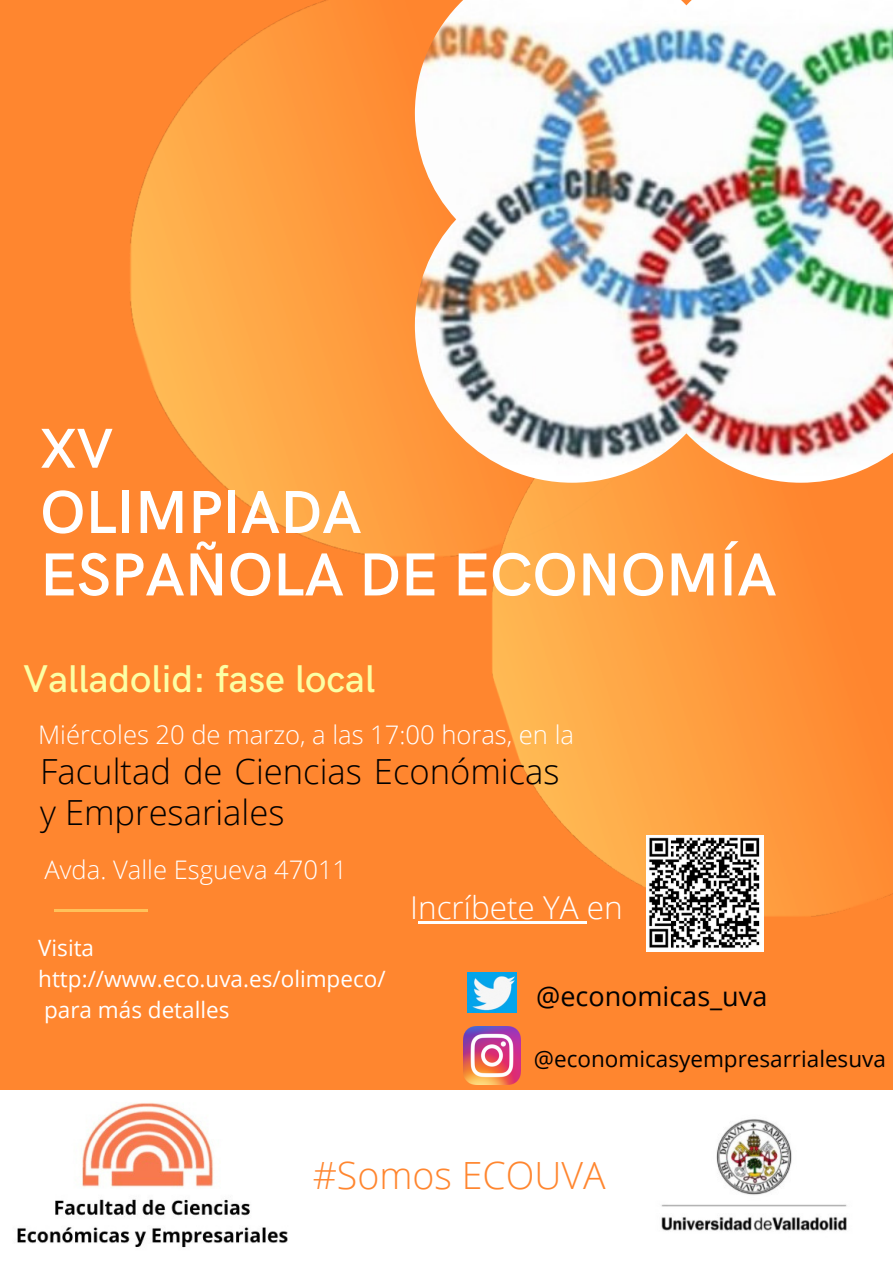
<style>
.page{position:relative;width:893px;height:1263px;background:#ff862f}
.page>*{position:absolute;margin:0;border:0;box-sizing:border-box;transform-origin:0 0}
.t1{font:600 60.9px/62.4px "HK Grotesk";color:#fff}
.t2{font:600 56.4px "HK Grotesk";color:#fff}
.t3{font:500 38.78px "HK Grotesk";color:#fbffa5}
.t4{font:300 37.5px "Open Sans";color:#ff862f}
.t5{font:300 34.58px/41.1px "Open Sans";color:#000}
.t6{font:300 31.5px "Open Sans";color:#fff}
.t7{font:27px "Open Sans";color:#000}
.t8{font:300 25.58px "Open Sans";color:#fff}
.t9{font:22.5px "Open Sans";color:#fff}
.t10{font:22.5px "Open Sans";color:#000}
</style>
<div class="page">
<img style="left:130px;top:1px;width:361px;height:556px">
<img style="left:491px;top:483px;width:400px;height:433px">
<hr style="left:54px;top:910px;width:94px;height:2px;background:#ffc25a">
<img style="left:415px;top:0;width:478px;height:483px">
<img style="left:0;top:1090px;width:892px;height:173px">
<img style="left:468px;top:972px;width:48px;height:40px">
<img style="left:646px;top:835px;width:117px;height:116px">
<img style="left:463px;top:1027px;width:57px;height:57px">
<hr style="left:418px;top:920px;width:169px;height:3px;background:#fff">
<p class="t2" style="left:40px;top:417px;width:75px">XV</p>
<p class="t1" style="left:40px;top:483px;width:738px">OLIMPIADA<br>ESPAÑOLA DE ECONOMÍA</p>
<p class="t3" style="left:23px;top:657px;width:354px">Valladolid: fase local</p>
<h5 class="t8" style="left:38px;top:717px;width:537px">Miércoles 20 de marzo, a las 17:00 horas, en la</h5>
<p class="t5" style="left:40px;top:750px;width:521px">Facultad de Ciencias Económicas y Empresariales</p>
<h4 class="t8" style="left:44px;top:852px;width:304px">Avda. Valle Esgueva 47011</h4>
<h4 class="t9" style="left:38px;top:932px;width:57px">Visita</h4>
<p class="t9" style="left:38px;top:962px;width:349px">http://www.eco.uva.es/olimpeco/</p>
<h5 class="t9" style="left:44px;top:993px;width:187px">para más detalles</h5>
<p class="t6" style="left:410px;top:885px;width:214px">Incríbete YA en</p>
<p class="t7" style="left:536px;top:977px;width:233px">@economicas_uva</p>
<p class="t10" style="left:534px;top:1043px;width:353px">@economicasyempresarrialesuva</p>
<p class="t4" style="left:313px;top:1149px;width:294px">#Somos ECOUVA</p>
</div>
